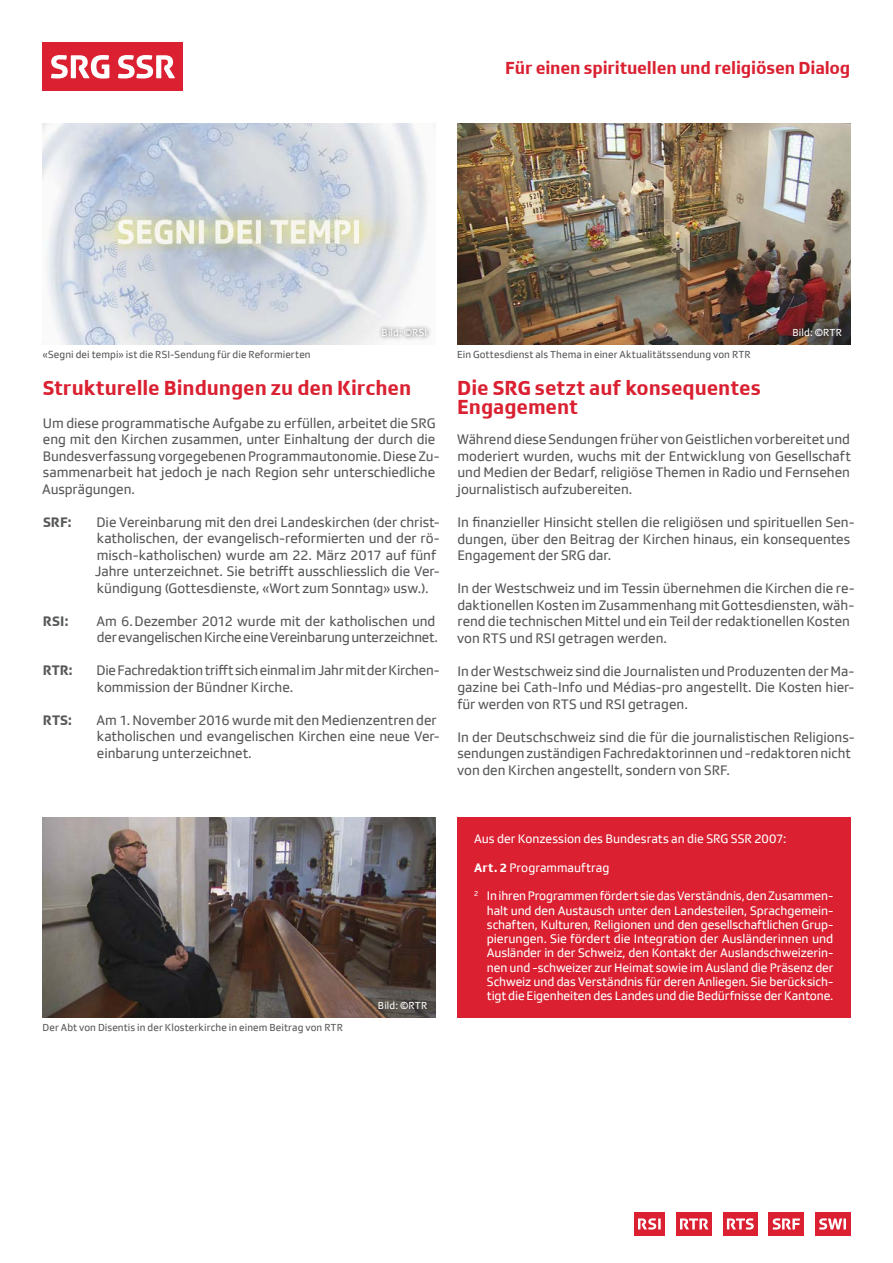
<style>
.page{position:relative;width:893px;height:1263px;background:#fff}
.page>*{position:absolute;margin:0;border:0;box-sizing:border-box;transform-origin:0 0}
.t1{font:700 21px/19.5px "SRGSSR Type";color:#da2031}
.t2{font:700 18px "SRGSSR Type";letter-spacing:-.01em;color:#da2031}
.t3{font:14.25px/16.5px "SRGSSR Type";letter-spacing:-.005em;color:#57585a}
.t4{font:700 14.25px "SRGSSR Type";letter-spacing:.005em;color:#57585a}
.t5{font:12.75px/14.2px "SRGSSR Type";letter-spacing:-.005em;color:#fff;text-align:justify}
.t6{font:10.5px "SRGSSR Type";letter-spacing:.01em;color:#57585a}
.t7{font:10.5px "SRGSSR Type";letter-spacing:.01em;color:#fff}
.s1{font-weight:700}
</style>
<div class="page">
<img style="left:43px;top:123px;width:393px;height:221px">
<img style="left:457px;top:123px;width:393px;height:221px">
<img style="left:43px;top:817px;width:393px;height:200px">
<div style="left:457px;top:817px;width:393px;height:200px;background:#da2031"></div>
<div style="left:378px;top:324px;width:54px;height:17px;background:#231f20;opacity:.85"></div>
<div style="left:375px;top:997px;width:57px;height:17px;background:#231f20;opacity:.85"></div>
<div style="left:789px;top:324px;width:57px;height:17px;background:#231f20;opacity:.85"></div>
<div style="left:43px;top:43px;width:140px;height:48px;background:#da2031"></div>
<svg style="left:51px;top:55px;width:58px;height:24px"></svg>
<svg style="left:118px;top:55px;width:57px;height:23px"></svg>
<div style="left:634px;top:1212px;width:31px;height:23px;background:#da2031"></div>
<svg style="left:638px;top:1218px;width:23px;height:11px"></svg>
<div style="left:676px;top:1212px;width:36px;height:23px;background:#da2031"></div>
<svg style="left:680px;top:1218px;width:29px;height:11px"></svg>
<div style="left:723px;top:1212px;width:34px;height:23px;background:#da2031"></div>
<svg style="left:727px;top:1218px;width:27px;height:11px"></svg>
<div style="left:769px;top:1212px;width:35px;height:23px;background:#da2031"></div>
<svg style="left:773px;top:1218px;width:27px;height:11px"></svg>
<div style="left:815px;top:1212px;width:35px;height:23px;background:#da2031"></div>
<svg style="left:819px;top:1218px;width:27px;height:11px"></svg>
<p class="t2" style="left:505px;top:57px;width:347px">Für einen spirituellen und religiösen Dialog</p>
<p class="t7" style="left:382px;top:326px;width:47px">Bild: ©RSI</p>
<p class="t7" style="left:792px;top:326px;width:51px">Bild: ©RTR</p>
<p class="t6" style="left:43px;top:349px;width:270px">«Segni dei tempi» ist die RSI-Sendung für die Reformierten</p>
<p class="t6" style="left:457px;top:349px;width:295px">Ein Gottesdienst als Thema in einer Aktualitätssendung von RTR</p>
<h1 class="t1" style="left:43px;top:377px;width:370px">Strukturelle Bindungen zu den Kirchen</h1>
<p class="t3" style="left:42px;top:415px;width:399px">Um diese programmatische Aufgabe zu erfüllen, arbeitet die SRG eng mit den Kirchen zusammen, unter Einhaltung der durch die Bundesverfassung vorgegebenen Programmautonomie. Diese Zu&shy;sammenarbeit hat jedoch je nach Region sehr unterschiedliche Ausprägungen.</p>
<p class="t4" style="left:43px;top:513px;width:30px">SRF:</p>
<p class="t3" style="left:95px;top:514px;width:346px">Die Vereinbarung mit den drei Landeskirchen (der christ&shy;katholischen, der evangelisch-reformierten und der rö&shy;misch-katholischen) wurde am 22. März 2017 auf fünf Jahre unterzeichnet. Sie betrifft ausschliesslich die Ver&shy;kündigung (Gottesdienste, «Wort zum Sonntag» usw.).</p>
<p class="t4" style="left:43px;top:612px;width:27px">RSI:</p>
<p class="t3" style="left:97px;top:613px;width:343px">Am 6.Dezember 2012 wurde mit der katholischen und der evangelischen Kirche eine Vereinbarung unterzeichnet.</p>
<p class="t4" style="left:43px;top:662px;width:31px">RTR:</p>
<p class="t3" style="left:97px;top:662px;width:345px">Die Fachredaktion trifft sich einmal im Jahr mit der Kirchen&shy;kommission der Bündner Kirche.</p>
<p class="t4" style="left:43px;top:711px;width:31px">RTS:</p>
<p class="t3" style="left:97px;top:712px;width:345px">Am 1. November 2016 wurde mit den Medienzentren der katholischen und evangelischen Kirchen eine neue Ver&shy;einbarung unterzeichnet.</p>
<h1 class="t1" style="left:457px;top:378px;width:305px">Die SRG setzt auf konsequentes<br>Engagement</h1>
<p class="t3" style="left:457px;top:431px;width:395px;text-align:justify">Während diese Sendungen früher von Geistlichen vorbereitet und moderiert wurden, wuchs mit der Entwicklung von Gesellschaft und Medien der Bedarf, religiöse Themen in Radio und Fernsehen journalistisch aufzubereiten.</p>
<p class="t3" style="left:457px;top:514px;width:399px">In finanzieller Hinsicht stellen die religiösen und spirituellen Sen&shy;dungen, über den Beitrag der Kirchen hinaus, ein konsequentes<br>Engagement der SRG dar.</p>
<p class="t3" style="left:457px;top:580px;width:399px">In der Westschweiz und im Tessin übernehmen die Kirchen die re&shy;daktionellen Kosten im Zusammenhang mit Gottesdiensten, wäh&shy;rend die technischen Mittel und ein Teil der redaktionellen Kosten von RTS und RSI getragen werden.</p>
<p class="t3" style="left:457px;top:662px;width:398px;text-align:justify">In der Westschweiz sind die Journalisten und Produzenten der Ma&shy;gazine bei Cath-Info und Médias-pro angestellt. Die Kosten hier&shy;für werden von RTS und RSI getragen.</p>
<p class="t3" style="left:457px;top:728px;width:399px">In der Deutschschweiz sind die für die journalistischen Religions&shy;sendungen zuständigen Fachredaktorinnen und -redaktoren nicht von den Kirchen angestellt, sondern von SRF.</p>
<p class="t6" style="left:43px;top:1022px;width:302px">Der Abt von Disentis in der Klosterkirche in einem Beitrag von RTR</p>
<p class="t7" style="left:378px;top:999px;width:51px">Bild: ©RTR</p>
<p class="t5" style="left:474px;top:832px;width:314px">Aus der Konzession des Bundesrats an die SRG SSR 2007:</p>
<p class="t5" style="left:474px;top:860px;width:137px"><span class="s1">Art. 2</span> Programmauftrag</p>
<p class="t5" style="left:487px;top:889px;width:348px;text-indent:-13px"><sup>2</sup> In ihren Programmen fördert sie das Verständnis, den Zusammen&shy;halt und den Austausch unter den Landesteilen, Sprachgemein&shy;schaften, Kulturen, Religionen und den gesellschaftlichen Grup&shy;pierungen. Sie fördert die Integration der Ausländerinnen und Ausländer in der Schweiz, den Kontakt der Auslandschweizerin&shy;nen und -schweizer zur Heimat sowie im Ausland die Präsenz der Schweiz und das Verständnis für deren Anliegen. Sie berücksich&shy;tigt die Eigenheiten des Landes und die Bedürfnisse der Kantone.</p>
</div>
